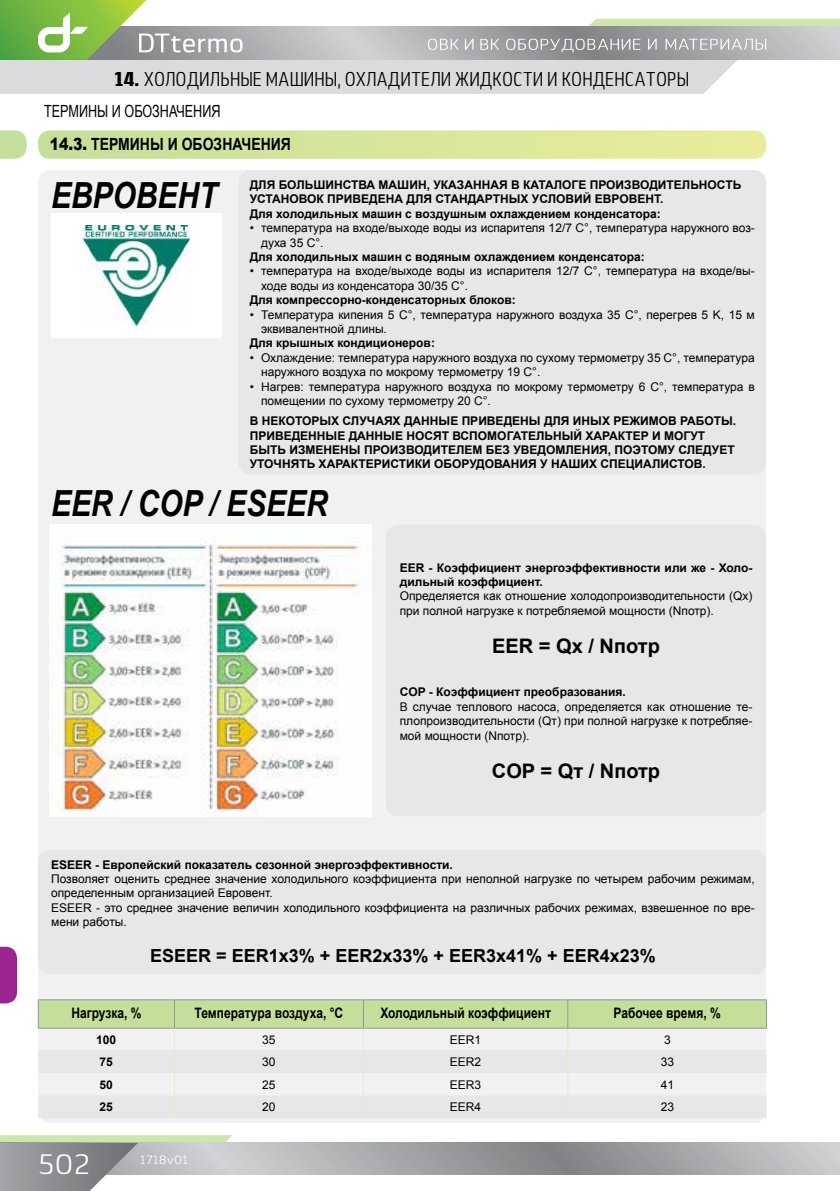
<style>
.page{position:relative;width:840px;height:1191px;background:#fff}
.page>*{position:absolute;margin:0;border:0;box-sizing:border-box;transform-origin:0 0}
.t1{font:italic 700 36px "Arial";color:#000;scale:.83 1}
.t2{font:28px "Lytiga Pro";color:#fff}
.t3{font:20px "Lytiga Pro Condensed";color:#000;scale:.85 1}
.t4{font:700 20px "Arial";color:#000}
.t5{font:700 18px "Arial";color:#000}
.t6{font:16.8px/33.6px "Arial";color:#000;scale:.75 1}
.t7{font:700 14.4px "Arial";color:#000;scale:.83 1}
.t8{font:12px/14.4px "Arial";color:#000}
.t9{font:700 12px/14.4px "Arial";color:#000}
.t10{font:12px "Lytiga Pro";color:#fff}
.s1{font-weight:900}
.s2{font-weight:700}
</style>
<div class="page">
<svg style="left:232px;top:1142px;width:607px;height:32px"></svg>
<svg style="left:0;top:1135px;width:232px;height:56px"></svg>
<div style="left:38px;top:130px;width:727px;height:29px;background:linear-gradient(to right,#c5df9b,#eaed9a);border-radius:12px"></div>
<svg style="left:0;top:130px;width:27px;height:29px"></svg>
<svg style="left:0;top:0;width:839px;height:94px"></svg>
<svg style="left:0;top:946px;width:17px;height:57px"></svg>
<div style="left:38px;top:170px;width:727px;height:953px;background:#f1f1f2"></div>
<div style="left:238px;top:170px;width:527px;height:305px;background:#e6e7e8"></div>
<div style="left:51px;top:213px;width:170px;height:125px;background:#fff"></div>
<img style="left:83px;top:226px;width:106px;height:100px">
<div style="left:386px;top:524px;width:379px;height:292px;background:#e6e7e8"></div>
<img style="left:50px;top:524px;width:321px;height:292px">
<div style="left:38px;top:849px;width:727px;height:125px;background:#e6e7e8"></div>
<svg style="left:38px;top:999px;width:728px;height:119px"></svg>
<h3 class="t3" style="left:115px;top:66px;width:677px"><span class="s1">14.</span> ХОЛОДИЛЬНЫЕ МАШИНЫ, ОХЛАДИТЕЛИ ЖИДКОСТИ И КОНДЕНСАТОРЫ</h3>
<h3 class="t6" style="left:50px;top:94px;width:323px;text-indent:-6px">ТЕРМИНЫ И ОБОЗНАЧЕНИЯ<br><span class="s1">14.3.</span> <span class="s2">ТЕРМИНЫ И ОБОЗНАЧЕНИЯ</span></h3>
<p class="t9" style="left:249px;top:178px;width:493px">ДЛЯ БОЛЬШИНСТВА МАШИН, УКАЗАННАЯ В КАТАЛОГЕ ПРОИЗВОДИТЕЛЬНОСТЬ<br>УСТАНОВОК ПРИВЕДЕНА ДЛЯ СТАНДАРТНЫХ УСЛОВИЙ ЕВРОВЕНТ.<br>Для холодильных машин с воздушным охлаждением конденсатора:</p>
<p class="t8" style="left:261px;top:221px;width:495px;text-indent:-11px">• температура на входе/выходе воды из испарителя 12/7 С°, температура наружного воз&shy;духа 35 С°.</p>
<p class="t9" style="left:249px;top:250px;width:396px">Для холодильных машин с водяным охлаждением конденсатора:</p>
<p class="t8" style="left:261px;top:264px;width:495px;text-indent:-11px">• температура на входе/выходе воды из испарителя 12/7 С°, температура на входе/вы&shy;ходе воды из конденсатора 30/35 С°.</p>
<p class="t9" style="left:249px;top:293px;width:267px">Для компрессорно-конденсаторных блоков:</p>
<p class="t8" style="left:261px;top:307px;width:495px;text-indent:-11px">• Температура кипения 5 С°, температура наружного воздуха 35 С°, перегрев 5 K, 15 м эквивалентной длины.</p>
<p class="t9" style="left:249px;top:336px;width:187px">Для крышных кондиционеров:</p>
<p class="t8" style="left:261px;top:350px;width:495px;text-indent:-11px">• Охлаждение: температура наружного воздуха по сухому термометру 35 С°, температура наружного воздуха по мокрому термометру 19 С°.</p>
<p class="t8" style="left:261px;top:379px;width:495px;text-indent:-11px">• Нагрев: температура наружного воздуха по мокрому термометру 6 С°, температура в помещении по сухому термометру 20 С°.</p>
<p class="t9" style="left:249px;top:414px;width:488px">В НЕКОТОРЫХ СЛУЧАЯХ ДАННЫЕ ПРИВЕДЕНЫ ДЛЯ ИНЫХ РЕЖИМОВ РАБОТЫ.<br>ПРИВЕДЕННЫЕ ДАННЫЕ НОСЯТ ВСПОМОГАТЕЛЬНЫЙ ХАРАКТЕР И МОГУТ БЫТЬ ИЗМЕНЕНЫ ПРОИЗВОДИТЕЛЕМ БЕЗ УВЕДОМЛЕНИЯ, ПОЭТОМУ СЛЕДУЕТ УТОЧНЯТЬ ХАРАКТЕРИСТИКИ ОБОРУДОВАНИЯ У НАШИХ СПЕЦИАЛИСТОВ.</p>
<h1 class="t1" style="left:51px;top:175px;width:202px">ЕВРОВЕНТ</h1>
<h1 class="t1" style="left:51px;top:484px;width:334px">EER / COP / ESEER</h1>
<p class="t9" style="left:399px;top:560px;width:354px">EER - Коэффициент энергоэффективности или же - Холо&shy;дильный коэффициент.</p>
<p class="t8" style="left:399px;top:589px;width:354px">Определяется как отношение холодопроизводительности (Qх) при полной нагрузке к потребляемой мощности (Nпотр).</p>
<h3 class="t4" style="left:492px;top:635px;width:169px">EER = Qх / Nпотр</h3>
<p class="t9" style="left:399px;top:685px;width:227px">COP - Коэффициент преобразования.</p>
<p class="t8" style="left:399px;top:699px;width:354px;text-align:justify">В случае теплового насоса, определяется как отношение те&shy;плопроизводительности (Qт) при полной нагрузке к потребляе&shy;мой мощности (Nпотр).</p>
<h3 class="t4" style="left:491px;top:760px;width:170px">COP = Qт / Nпотр</h3>
<p class="t9" style="left:51px;top:857px;width:403px">ESEER - Европейский показатель сезонной энергоэффективности.</p>
<p class="t8" style="left:51px;top:871px;width:705px">Позволяет оценить среднее значение холодильного коэффициента при неполной нагрузке по четырем рабочим режимам, определенным организацией Евровент.<br>ESEER - это среднее значение величин холодильного коэффициента на различных рабочих режимах, взвешенное по вре&shy;мени работы.</p>
<h3 class="t5" style="left:150px;top:946px;width:507px">ESEER = EER1x3% + EER2x33% + EER3x41% + EER4x23%</h3>
<p class="t7" style="left:71px;top:1005px;width:86px">Нагрузка, %</p>
<p class="t7" style="left:194px;top:1005px;width:180px">Температура воздуха, °C</p>
<p class="t7" style="left:380px;top:1005px;width:207px">Холодильный коэффициент</p>
<p class="t7" style="left:613px;top:1005px;width:130px">Рабочее время, %</p>
<p class="t9" style="left:96px;top:1032px;width:22px">100</p>
<p class="t8" style="left:262px;top:1032px;width:15px">35</p>
<p class="t8" style="left:449px;top:1032px;width:33px">EER1</p>
<p class="t8" style="left:663px;top:1032px;width:8px">3</p>
<p class="t9" style="left:99px;top:1054px;width:15px">75</p>
<p class="t8" style="left:262px;top:1054px;width:15px">30</p>
<p class="t8" style="left:449px;top:1054px;width:33px">EER2</p>
<p class="t8" style="left:660px;top:1054px;width:15px">33</p>
<p class="t9" style="left:99px;top:1077px;width:15px">50</p>
<p class="t8" style="left:262px;top:1077px;width:15px">25</p>
<p class="t8" style="left:449px;top:1077px;width:33px">EER3</p>
<p class="t8" style="left:660px;top:1077px;width:15px">41</p>
<p class="t9" style="left:99px;top:1099px;width:15px">25</p>
<p class="t8" style="left:262px;top:1099px;width:15px">20</p>
<p class="t8" style="left:449px;top:1099px;width:33px">EER4</p>
<p class="t8" style="left:660px;top:1099px;width:15px">23</p>
<h2 class="t2" style="left:38px;top:1147px;width:54px">502</h2>
<p class="t10" style="left:140px;top:1152px;width:50px">1718v01</p>
</div>
